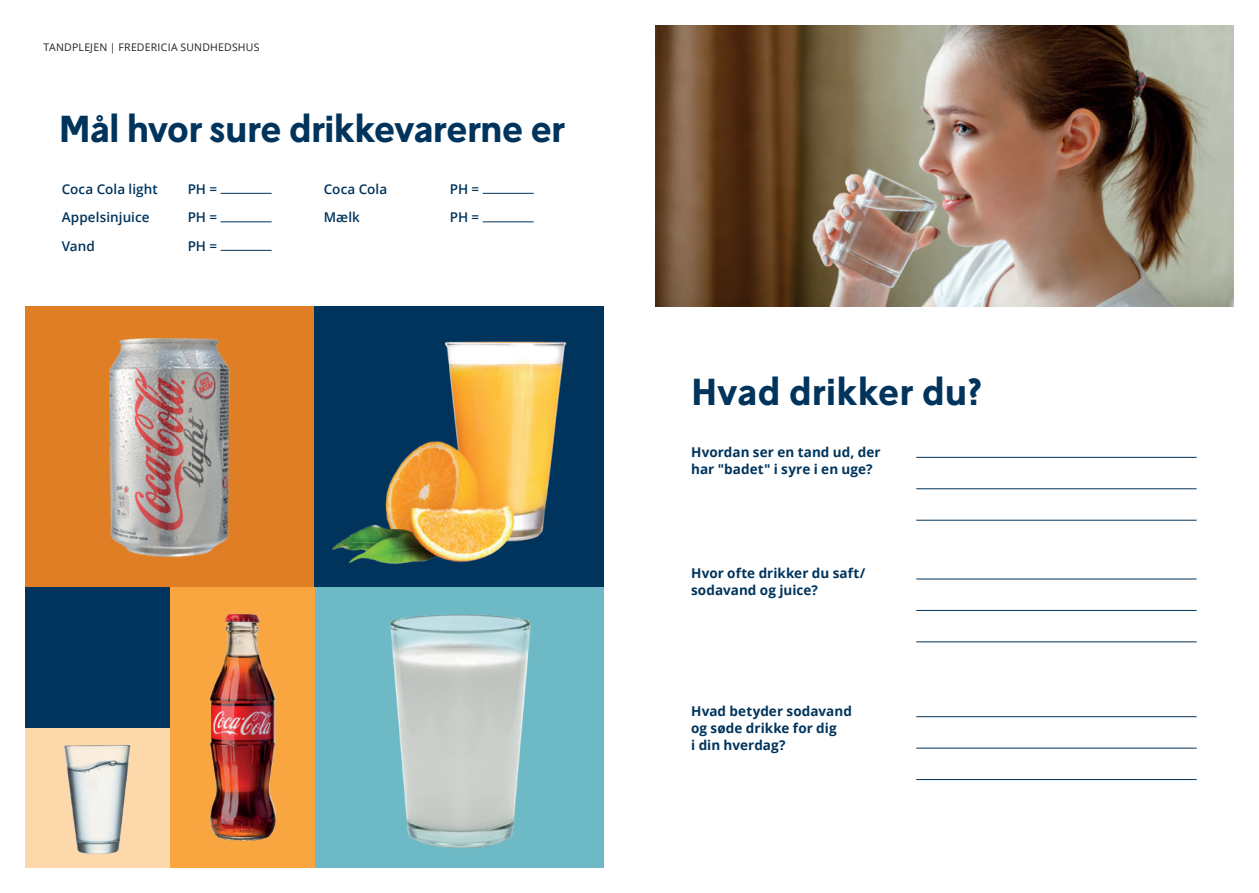
<style>
.page{position:relative;width:1259px;height:893px;background:#fff}
.page>*{position:absolute;margin:0;border:0;box-sizing:border-box;transform-origin:0 0}
.Tandplejen_FS_Rubrik{font:700 37.5px "L10";letter-spacing:-.02em;color:#00345c}
.Tandplejen_FS_Rubrik-2{font:700 37.5px "L10";color:#00345c}
.Tandplejen_FS_Mellem{font:700 13.5px/17.2px "Open Sans";letter-spacing:.005em;color:#00345c}
.Tandplejen_FS_Brødte{font:600 13.5px "Open Sans";letter-spacing:.005em;color:#00345c}
.t1{font:10.5px "Open Sans";letter-spacing:.02em;color:#231f20}
</style>
<div class="page">
<div style="left:26px;top:727px;width:144px;height:140px;background:#fdd8ab"></div>
<div style="left:26px;top:587px;width:144px;height:140px;background:#00345c"></div>
<div style="left:315px;top:587px;width:289px;height:280px;background:#6db9c6"></div>
<hr style="left:221px;top:193px;width:51px;height:1px;background:#00345c">
<hr style="left:221px;top:221px;width:51px;height:1px;background:#00345c">
<hr style="left:221px;top:250px;width:51px;height:1px;background:#00345c">
<hr style="left:483px;top:193px;width:51px;height:1px;background:#00345c">
<hr style="left:483px;top:221px;width:51px;height:1px;background:#00345c">
<hr style="left:916px;top:457px;width:280px;height:1px;background:#00345c">
<hr style="left:916px;top:579px;width:280px;height:1px;background:#00345c">
<hr style="left:916px;top:716px;width:280px;height:1px;background:#00345c">
<hr style="left:916px;top:488px;width:280px;height:1px;background:#00345c">
<hr style="left:916px;top:610px;width:280px;height:1px;background:#00345c">
<hr style="left:916px;top:748px;width:280px;height:1px;background:#00345c">
<hr style="left:916px;top:520px;width:280px;height:1px;background:#00345c">
<hr style="left:916px;top:642px;width:280px;height:1px;background:#00345c">
<hr style="left:916px;top:779px;width:280px;height:1px;background:#00345c">
<div style="left:170px;top:587px;width:145px;height:280px;background:#f9a641"></div>
<div style="left:26px;top:306px;width:289px;height:281px;background:#e07e26"></div>
<img style="left:109px;top:338px;width:121px;height:220px">
<div style="left:315px;top:306px;width:289px;height:281px;background:#00345c"></div>
<img style="left:332px;top:341px;width:235px;height:224px">
<img style="left:64px;top:745px;width:67px;height:109px">
<img style="left:390px;top:614px;width:141px;height:235px">
<img style="left:209px;top:613px;width:68px;height:228px">
<img style="left:655px;top:26px;width:578px;height:280px">
<p class="t1" style="left:44px;top:40px;width:217px">TANDPLEJEN | FREDERICIA SUNDHEDSHUS</p>
<p class="Tandplejen_FS_Rubrik" style="left:59px;top:107px;width:508px">Mål hvor sure drikkevarerne er</p>
<p class="Tandplejen_FS_Brødte" style="left:62px;top:180px;width:98px">Coca Cola light</p>
<p class="Tandplejen_FS_Brødte" style="left:188px;top:180px;width:31px">PH =</p>
<p class="Tandplejen_FS_Brødte" style="left:62px;top:208px;width:89px">Appelsinjuice</p>
<p class="Tandplejen_FS_Brødte" style="left:188px;top:208px;width:31px">PH =</p>
<p class="Tandplejen_FS_Brødte" style="left:62px;top:237px;width:35px">Vand</p>
<p class="Tandplejen_FS_Brødte" style="left:188px;top:237px;width:31px">PH =</p>
<p class="Tandplejen_FS_Brødte" style="left:324px;top:180px;width:65px">Coca Cola</p>
<p class="Tandplejen_FS_Brødte" style="left:450px;top:180px;width:31px">PH =</p>
<p class="Tandplejen_FS_Brødte" style="left:324px;top:208px;width:38px">Mælk</p>
<p class="Tandplejen_FS_Brødte" style="left:450px;top:208px;width:31px">PH =</p>
<p class="Tandplejen_FS_Rubrik-2" style="left:691px;top:370px;width:292px">Hvad drikker du?</p>
<p class="Tandplejen_FS_Mellem" style="left:691px;top:443px;width:191px">Hvordan ser en tand ud, der har "badet" i syre i en uge?</p>
<p class="Tandplejen_FS_Mellem" style="left:691px;top:564px;width:176px">Hvor ofte drikker du saft/ sodavand og juice?</p>
<p class="Tandplejen_FS_Mellem" style="left:691px;top:702px;width:162px">Hvad betyder sodavand og søde drikke for dig<br>i din hverdag?</p>
</div>
